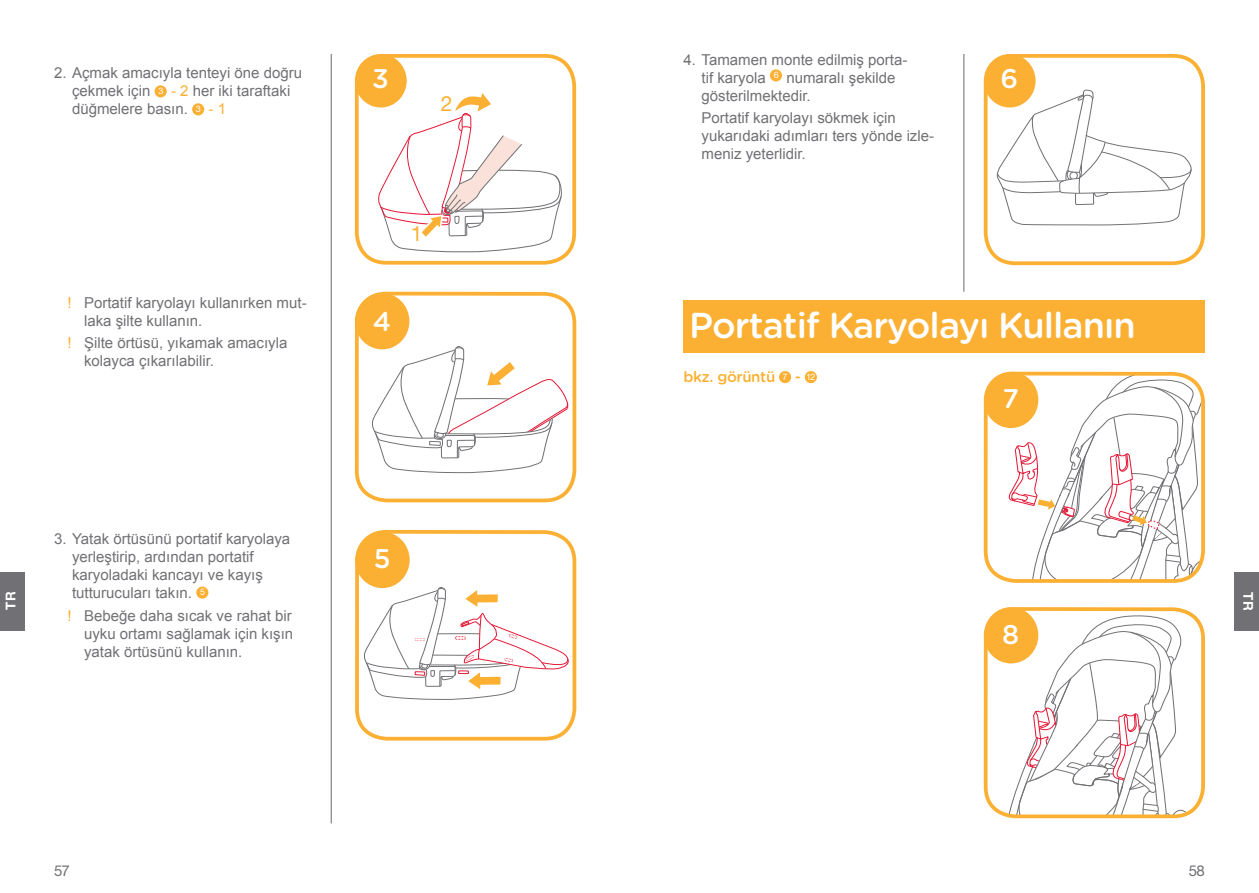
<style>
.page{position:relative;width:1259px;height:893px;background:#fff}
.page>*{position:absolute;margin:0;border:0;box-sizing:border-box;transform-origin:0 0}
.t1{font:500 36px "Gotham Rounded";letter-spacing:-.025em;color:#fff}
.t2{font:500 27px "Gotham Rounded";color:#fff}
.t3{font:21px "Helvetica Neue LT Std";color:#fbb033}
.t4{font:15px/18px "Arial";color:#717074}
.t5{font:500 15px "Gotham Rounded";letter-spacing:-.025em;color:#fbb033}
.t6{font:15px "Helvetica Neue LT Std";color:#717074}
.t7{font:700 13.5px "Helvetica Neue LT Std";color:#fff}
.s1{font-family:"Helvetica Neue LT Std";font-size:9px;color:#fff}
.s2{color:#fbb033}
.s3{font-family:"Helvetica Neue LT Std";font-weight:400;font-size:9px;color:#fff}
</style>
<div class="page">
<div style="left:355px;top:292px;width:221px;height:210px;border:4px solid #fbb033;border-radius:30px"></div>
<div style="left:355px;top:293px;width:54px;height:56px;background:#fbb033;border-radius:50%"></div>
<svg style="left:370px;top:342px;width:199px;height:132px"></svg>
<svg style="left:996px;top:87px;width:196px;height:138px"></svg>
<div style="left:983px;top:54px;width:222px;height:211px;border:4px solid #fbb033;border-radius:30px"></div>
<div style="left:983px;top:54px;width:52px;height:54px;background:#fbb033;border-radius:50%"></div>
<div style="left:155px;top:85px;width:12px;height:12px;background:#fbb033;border-radius:50%"></div>
<div style="left:192px;top:103px;width:12px;height:12px;background:#fbb033;border-radius:50%"></div>
<div style="left:196px;top:587px;width:12px;height:12px;background:#fbb033;border-radius:50%"></div>
<div style="left:770px;top:69px;width:12px;height:12px;background:#fbb033;border-radius:50%"></div>
<hr style="left:331px;top:54px;width:1px;height:769px;background:#717074">
<hr style="left:963px;top:54px;width:1px;height:238px;background:#717074">
<div style="left:355px;top:54px;width:221px;height:211px;border:4px solid #fbb033;border-radius:30px"></div>
<div style="left:355px;top:54px;width:52px;height:54px;background:#fbb033;border-radius:50%"></div>
<svg style="left:376px;top:93px;width:186px;height:159px"></svg>
<div style="left:355px;top:530px;width:221px;height:210px;border:4px solid #fbb033;border-radius:30px"></div>
<div style="left:355px;top:532px;width:55px;height:56px;background:#fbb033;border-radius:50%"></div>
<svg style="left:363px;top:583px;width:206px;height:117px"></svg>
<div style="left:683px;top:300px;width:522px;height:53px;background:#fbb033"></div>
<svg style="left:1004px;top:612px;width:187px;height:204px"></svg>
<div style="left:983px;top:607px;width:222px;height:211px;border:4px solid #fbb033;border-radius:30px"></div>
<div style="left:983px;top:607px;width:55px;height:56px;background:#fbb033;border-radius:50%"></div>
<div style="left:983px;top:372px;width:222px;height:211px;border:4px solid #fbb033;border-radius:30px"></div>
<div style="left:983px;top:372px;width:55px;height:56px;background:#fbb033;border-radius:50%"></div>
<svg style="left:1007px;top:374px;width:196px;height:207px"></svg>
<div style="left:779px;top:371px;width:12px;height:12px;background:#fbb033;border-radius:50%"></div>
<div style="left:805px;top:371px;width:12px;height:12px;background:#fbb033;border-radius:50%"></div>
<div style="left:0;top:572px;width:24px;height:59px;background:#717074"></div>
<div style="left:1234px;top:572px;width:25px;height:59px;background:#717074"></div>
<p class="t4" style="left:72px;top:64px;width:232px;text-indent:-18px">2. Açmak amacıyla tenteyi öne doğru çekmek için <span class="s1">3</span> <span class="s2">- 2</span> her iki taraftaki düğmelere basın. <span class="s1">3</span> <span class="s2">- 1</span></p>
<p class="t4" style="left:84px;top:294px;width:224px;text-indent:-17px"><span class="s2">!</span> Portatif karyolayı kullanırken mut&shy;laka şilte kullanın.</p>
<p class="t4" style="left:84px;top:334px;width:205px;text-indent:-16px"><span class="s2">!</span> Şilte örtüsü, yıkamak amacıyla kolayca çıkarılabilir.</p>
<h2 class="t2" style="left:372px;top:59px;width:18px">3</h2>
<h3 class="t3" style="left:441px;top:91px;width:13px">2</h3>
<h3 class="t3" style="left:411px;top:221px;width:13px">1</h3>
<h2 class="t2" style="left:373px;top:302px;width:20px">4</h2>
<p class="t4" style="left:701px;top:51px;width:207px;text-indent:-18px">4. Tamamen monte edilmiş porta&shy;tif karyola <sup>6</sup> numaralı şekilde gösterilmektedir.</p>
<p class="t4" style="left:701px;top:109px;width:234px">Portatif karyolayı sökmek için yukarıdaki adımları ters yönde izle&shy;meniz yeterlidir.</p>
<h2 class="t2" style="left:1000px;top:59px;width:19px">6</h2>
<h1 class="t1" style="left:689px;top:300px;width:448px">Portatif Karyolayı Kullanın</h1>
<p class="t5" style="left:683px;top:366px;width:134px">bkz. görüntü <span class="s3">7</span> - <span class="s3">12</span></p>
<h2 class="t2" style="left:1002px;top:379px;width:18px">7</h2>
<p class="t4" style="left:72px;top:530px;width:220px;text-indent:-18px">3. Yatak örtüsünü portatif karyolaya yerleştirip, ardından portatif karyoladaki kancayı ve kayış tutturucuları takın. <sup>5</sup></p>
<p class="t4" style="left:84px;top:606px;width:211px;text-align:justify;text-indent:-16px"><span class="s2">!</span> Bebeğe daha sıcak ve rahat bir uyku ortamı sağlamak için kışın yatak örtüsünü kullanın.</p>
<h2 class="t2" style="left:374px;top:539px;width:18px">5</h2>
<p class="t7" style="left:2px;top:610px;width:20px;rotate:-90deg">TR</p>
<p class="t7" style="left:1256px;top:592px;width:20px;rotate:90deg">TR</p>
<h2 class="t2" style="left:1002px;top:615px;width:19px">8</h2>
<p class="t6" style="left:54px;top:861px;width:17px">57</p>
<p class="t6" style="left:1188px;top:862px;width:18px">58</p>
</div>
